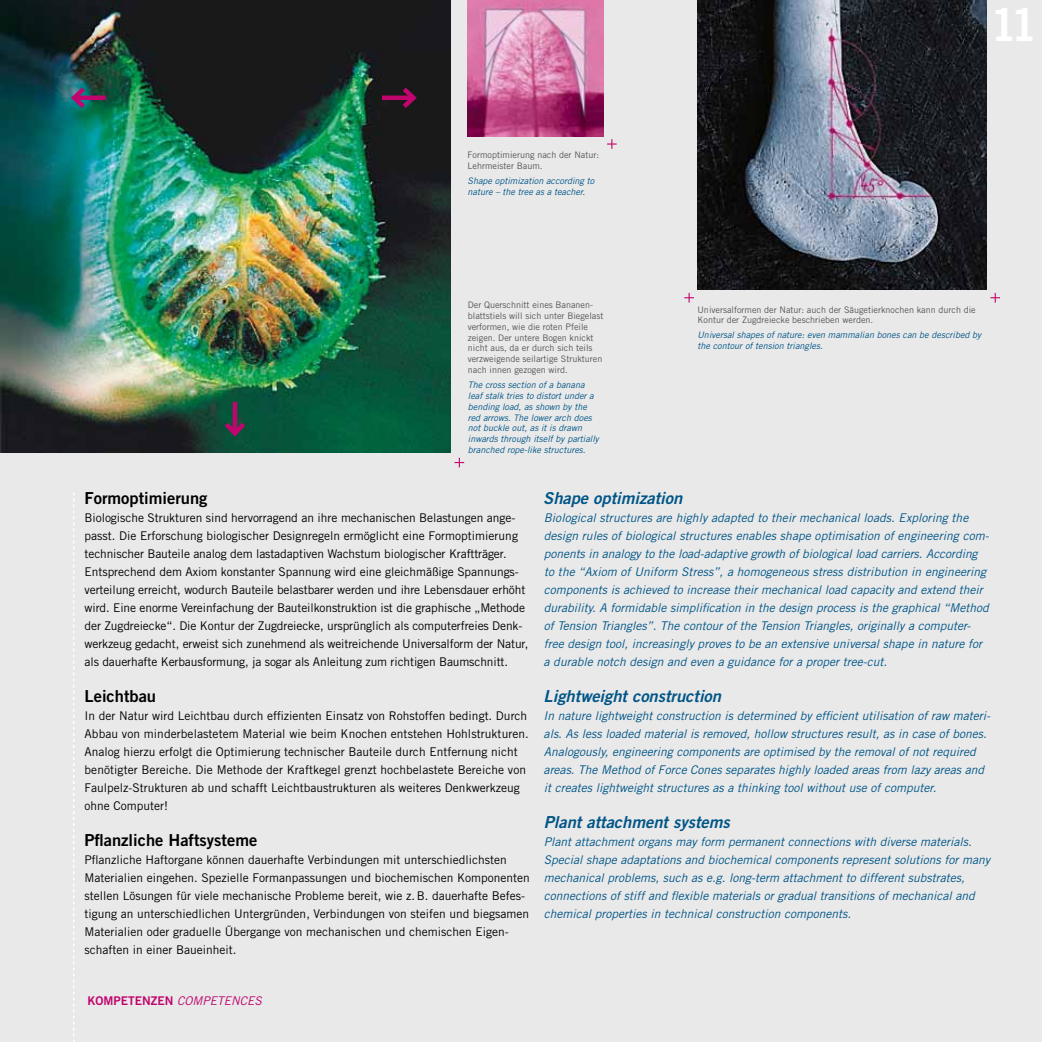
<style>
.page{position:relative;width:1042px;height:1042px;background:#e9e9e9}
.page>*{position:absolute;margin:0;border:0;box-sizing:border-box;transform-origin:0 0}
.t1{font:45px "Trade Gothic LT Std Bd 2";color:#fff}
.t2{font:16.5px "Trade Gothic LT Std Bd 2 Obl";color:#005587}
.t3{font:16.5px "Trade Gothic LT Std Bd 2";color:#000}
.t4{font:12px/18px "Trade Gothic LT Std";color:#000}
.t5{font:italic 12px/18px "Trade Gothic LT Std";color:#005587}
.t6{font:italic 12px "Trade Gothic LT Std";color:#c0066e}
.t7{font:12px "Trade Gothic LT Std Bd 2";color:#c0066e}
.t8{font:9px/10.8px "Trade Gothic LT Std";color:#565655}
.t9{font:italic 9px/10.8px "Trade Gothic LT Std";color:#005587}
.s1{font-family:"Trade Gothic LT Std Bd 2";font-style:normal}
</style>
<div class="page">
<svg style="left:73px;top:492px;width:1px;height:550px"></svg>
<svg style="left:454px;top:458px;width:10px;height:9px"></svg>
<svg style="left:607px;top:139px;width:10px;height:10px"></svg>
<svg style="left:684px;top:293px;width:10px;height:9px"></svg>
<svg style="left:990px;top:293px;width:10px;height:9px"></svg>
<img style="left:0;top:0;width:451px;height:453px">
<img style="left:468px;top:0;width:136px;height:136px">
<img style="left:697px;top:0;width:289px;height:289px">
<hr style="left:233px;top:402px;width:4px;height:31px;background:#c0066e">
<svg style="left:220px;top:418px;width:30px;height:22px"></svg>
<hr style="left:382px;top:96px;width:31px;height:4px;background:#c0066e">
<svg style="left:398px;top:83px;width:22px;height:30px"></svg>
<hr style="left:74px;top:96px;width:32px;height:4px;background:#c0066e">
<svg style="left:68px;top:83px;width:22px;height:30px"></svg>
<p class="t8" style="left:467px;top:150px;width:133px">Formoptimierung nach der Natur:<br>Lehrmeister Baum.</p>
<p class="t9" style="left:467px;top:176px;width:129px">Shape optimization according to nature – the tree as a teacher.</p>
<p class="t8" style="left:468px;top:299px;width:137px">Der Querschnitt eines Bananen&shy;blattstiels will sich unter Biegelast verformen, wie die roten Pfeile zeigen. Der untere Bogen knickt nicht aus, da er durch sich teils verzweigende seilartige Strukturen nach innen gezogen wird.</p>
<p class="t9" style="left:468px;top:380px;width:133px">The cross section of a banana leaf stalk tries to distort under a bending load, as shown by the red arrows. The lower arch does not buckle out, as it is drawn inwards through itself by partially branched rope-like structures.</p>
<h1 class="t1" style="left:990px;top:-3px;width:49px">11</h1>
<p class="t8" style="left:697px;top:304px;width:280px">Universalformen der Natur: auch der Säugetierknochen kann durch die<br>Kontur der Zugdreiecke beschrieben werden.</p>
<p class="t9" style="left:697px;top:330px;width:286px">Universal shapes of nature: even mammalian bones can be described by the contour of tension triangles.</p>
<h2 class="t3" style="left:85px;top:488px;width:124px">Formoptimierung</h2>
<p class="t4" style="left:85px;top:509px;width:445px">Biologische Strukturen sind hervorragend an ihre mechanischen Belastungen ange&shy;passt. Die Erforschung biologischer Designregeln ermöglicht eine Formoptimierung technischer Bauteile analog dem lastadaptiven Wachstum biologischer Kraftträger.<br>Entsprechend dem Axiom konstanter Spannung wird eine gleichmäßige Spannungs&shy;verteilung erreicht, wodurch Bauteile belastbarer werden und ihre Lebensdauer erhöht wird. Eine enorme Vereinfachung der Bauteilkonstruktion ist die graphische „Methode der Zugdreiecke“. Die Kontur der Zugdreiecke, ursprünglich als computerfreies Denk&shy;werkzeug gedacht, erweist sich zunehmend als weitreichende Universalform der Natur, als dauerhafte Kerbausformung, ja sogar als Anleitung zum richtigen Baumschnitt.</p>
<h2 class="t3" style="left:85px;top:686px;width:73px">Leichtbau</h2>
<p class="t4" style="left:85px;top:707px;width:446px">In der Natur wird Leichtbau durch effizienten Einsatz von Rohstoffen bedingt. Durch Abbau von minderbelastetem Material wie beim Knochen entstehen Hohlstrukturen.<br>Analog hierzu erfolgt die Optimierung technischer Bauteile durch Entfernung nicht benötigter Bereiche. Die Methode der Kraftkegel grenzt hochbelastete Bereiche von Faulpelz-Strukturen ab und schafft Leichtbaustrukturen als weiteres Denkwerkzeug ohne Computer!</p>
<h2 class="t3" style="left:85px;top:830px;width:174px">Pflanzliche Haftsysteme</h2>
<p class="t4" style="left:85px;top:851px;width:447px">Pflanzliche Haftorgane können dauerhafte Verbindungen mit unterschiedlichsten Materialien eingehen. Spezielle Formanpassungen und biochemischen Komponenten stellen Lösungen für viele mechanische Probleme bereit, wie z.B. dauerhafte Befes&shy;tigung an unterschiedlichen Untergründen, Verbindungen von steifen und biegsamen Materialien oder graduelle Übergange von mechanischen und chemischen Eigen&shy;schaften in einer Baueinheit.</p>
<h2 class="t2" style="left:543px;top:488px;width:140px">Shape optimization</h2>
<p class="t5" style="left:544px;top:509px;width:448px">Biological structures are highly adapted to their mechanical loads. Exploring the design rules of biological structures enables shape optimisation of engineering com&shy;ponents in analogy to the load-adaptive growth of biological load carriers. According to the “Axiom of Uniform Stress”, a homogeneous stress distribution in engineering components is achieved to increase their mechanical load capacity and extend their durability. A formidable simplification in the design process is the graphical “Method of Tension Triangles”. The contour of the Tension Triangles, originally a computer&shy;free design tool, increasingly proves to be an extensive universal shape in nature for a durable notch design and even a guidance for a proper tree-cut.</p>
<h2 class="t2" style="left:544px;top:686px;width:179px">Lightweight construction</h2>
<p class="t5" style="left:544px;top:707px;width:448px">In nature lightweight construction is determined by efficient utilisation of raw materi&shy;als. As less loaded material is removed, hollow structures result, as in case of bones.<br>Analogously, engineering components are optimised by the removal of not required areas. The Method of Force Cones separates highly loaded areas from lazy areas and it creates lightweight structures as a thinking tool without use of computer.</p>
<h2 class="t2" style="left:544px;top:812px;width:188px">Plant attachment systems</h2>
<p class="t5" style="left:544px;top:833px;width:449px">Plant attachment organs may form permanent connections with diverse materials.<br>Special shape adaptations and biochemical components represent solutions for many mechanical problems, such as e.g. long-term attachment to different substrates, connections of stiff and flexible materials or gradual transitions of mechanical and chemical properties in technical construction components.</p>
<p class="t7" style="left:88px;top:993px;width:25px">Kompeten</p>
<p class="t6" style="left:151px;top:993px;width:110px"><span class="s1">zen</span> Competences</p>
</div>
